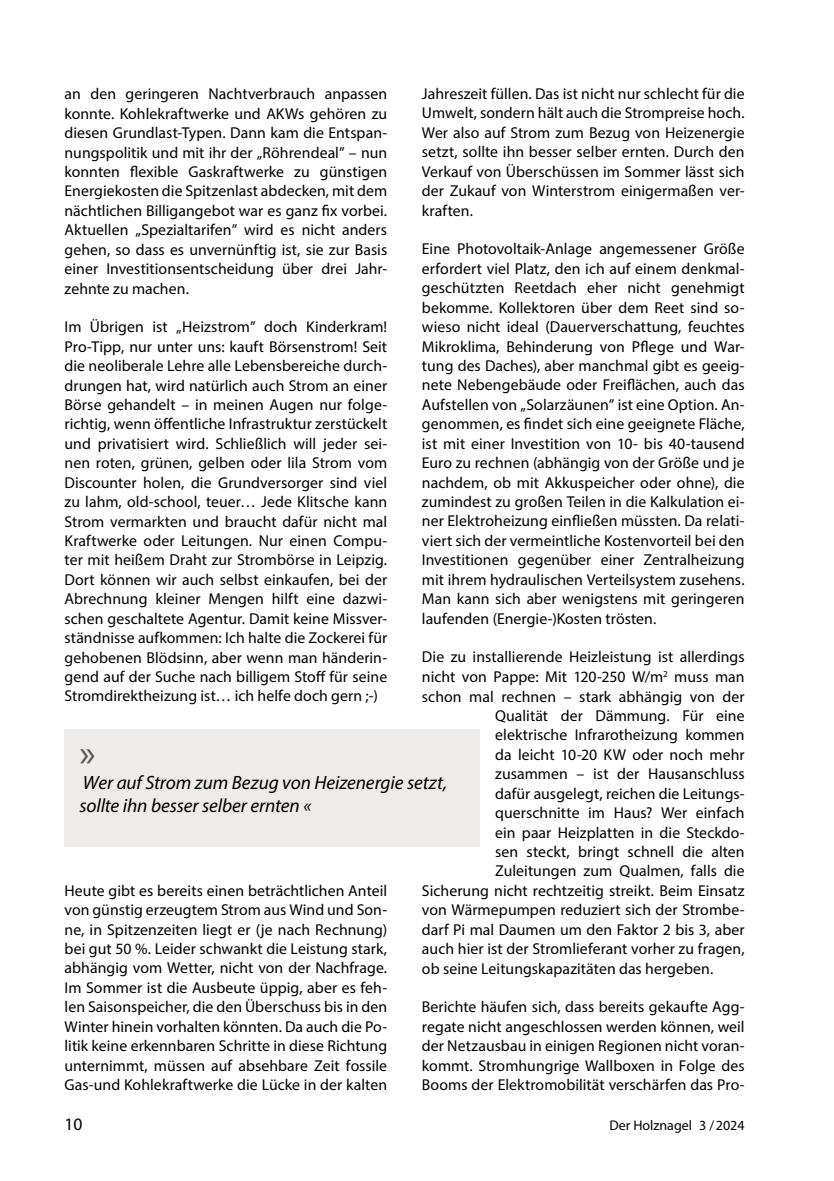
<style>
.page{position:relative;width:834px;height:1181px;background:#fff}
.page>*{position:absolute;margin:0;border:0;box-sizing:border-box;transform-origin:0 0}
.t1{font:38.5px "Myriad Pro";color:#575756}
.t2{font:italic 19.25px/23.1px "Myriad Pro";letter-spacing:-.005em;color:#000}
.t3{font:17.5px "Myriad Pro";color:#000}
.t4{font:15.75px/19.4px "Myriad Pro";letter-spacing:.005em;color:#000;text-align:justify}
.t5{font:14px "Myriad Pro";color:#000}
</style>
<div class="page">
<div style="left:64px;top:729px;width:416px;height:118px;background:#edeceb"></div>
<p class="t4" style="left:422px;top:84px;width:324px">Jahreszeit füllen. Das ist nicht nur schlecht für die Umwelt, sondern hält auch die Strompreise hoch.<br>Wer also auf Strom zum Bezug von Heizenergie setzt, sollte ihn besser selber ernten. Durch den Verkauf von Überschüssen im Sommer lässt sich der Zukauf von Winterstrom einigermaßen ver&shy;kraften.</p>
<p class="t4" style="left:422px;top:239px;width:324px">Eine Photovoltaik-Anlage angemessener Größe erfordert viel Platz, den ich auf einem denkmal&shy;geschützten Reetdach eher nicht genehmigt bekomme. Kollektoren über dem Reet sind so&shy;wieso nicht ideal (Dauerverschattung, feuchtes Mikroklima, Behinderung von Pflege und War&shy;tung des Daches), aber manchmal gibt es geeig&shy;nete Nebengebäude oder Freiflächen, auch das Aufstellen von „Solarzäunen” ist eine Option. An&shy;genommen, es findet sich eine geeignete Fläche, ist mit einer Investition von 10- bis 40-tausend Euro zu rechnen (abhängig von der Größe und je nachdem, ob mit Akkuspeicher oder ohne), die zumindest zu großen Teilen in die Kalkulation ei&shy;ner Elektroheizung einfließen müssten. Da relati&shy;viert sich der vermeintliche Kostenvorteil bei den Investitionen gegenüber einer Zentralheizung mit ihrem hydraulischen Verteilsystem zusehens.<br>Man kann sich aber wenigstens mit geringeren laufenden (Energie-)Kosten trösten.</p>
<p class="t4" style="left:422px;top:647px;width:324px">Die zu installierende Heizleistung ist allerdings</p>
<p class="t4" style="left:422px;top:666px;width:324px">nicht von Pappe: Mit 120-250 W/m<sup>2</sup> muss man</p>
<p class="t4" style="left:422px;top:686px;width:324px">schon mal rechnen – stark abhängig von der</p>
<p class="t4" style="left:495px;top:706px;width:251px">Qualität der Dämmung. Für eine</p>
<p class="t4" style="left:495px;top:725px;width:251px">elektrische Infrarotheizung kommen</p>
<p class="t4" style="left:495px;top:744px;width:251px">da leicht 10-20 KW oder noch mehr</p>
<p class="t4" style="left:495px;top:764px;width:251px">zusammen – ist der Hausanschluss</p>
<p class="t4" style="left:495px;top:783px;width:251px">dafür ausgelegt, reichen die Leitungs-</p>
<p class="t4" style="left:495px;top:803px;width:251px">querschnitte im Haus? Wer einfach</p>
<p class="t4" style="left:495px;top:822px;width:251px">ein paar Heizplatten in die Steckdo-</p>
<p class="t4" style="left:495px;top:842px;width:251px">sen steckt, bringt schnell die alten</p>
<p class="t4" style="left:495px;top:861px;width:251px">Zuleitungen zum Qualmen, falls die</p>
<p class="t4" style="left:422px;top:880px;width:324px">Sicherung nicht rechtzeitig streikt. Beim Einsatz</p>
<p class="t4" style="left:422px;top:900px;width:324px">von Wärmepumpen reduziert sich der Strombe-</p>
<p class="t4" style="left:422px;top:919px;width:324px">darf Pi mal Daumen um den Faktor 2 bis 3, aber</p>
<p class="t4" style="left:422px;top:939px;width:324px">auch hier ist der Stromlieferant vorher zu fragen,</p>
<p class="t4" style="left:422px;top:958px;width:293px">ob seine Leitungskapazitäten das hergeben.</p>
<p class="t4" style="left:422px;top:997px;width:324px">Berichte häufen sich, dass bereits gekaufte Agg&shy;regate nicht angeschlossen werden können, weil der Netzausbau in einigen Regionen nicht voran&shy;kommt. Stromhungrige Wallboxen in Folge des Booms der Elektromobilität verschärfen das Pro-</p>
<p class="t4" style="left:64px;top:84px;width:324px">an den geringeren Nachtverbrauch anpassen konnte. Kohlekraftwerke und AKWs gehören zu diesen Grundlast-Typen. Dann kam die Entspan&shy;nungspolitik und mit ihr der „Röhrendeal” – nun konnten flexible Gaskraftwerke zu günstigen Energiekosten die Spitzenlast abdecken, mit dem nächtlichen Billigangebot war es ganz fix vorbei.<br>Aktuellen „Spezialtarifen” wird es nicht anders gehen, so dass es unvernünftig ist, sie zur Basis einer Investitionsentscheidung über drei Jahr&shy;zehnte zu machen.</p>
<p class="t4" style="left:64px;top:317px;width:324px">Im Übrigen ist „Heizstrom” doch Kinderkram!<br>Pro-Tipp, nur unter uns: kauft Börsenstrom! Seit die neoliberale Lehre alle Lebensbereiche durch&shy;drungen hat, wird natürlich auch Strom an einer Börse gehandelt – in meinen Augen nur folge&shy;richtig, wenn öffentliche Infrastruktur zerstückelt und privatisiert wird. Schließlich will jeder sei&shy;nen roten, grünen, gelben oder lila Strom vom Discounter holen, die Grundversorger sind viel zu lahm, old-school, teuer… Jede Klitsche kann Strom vermarkten und braucht dafür nicht mal Kraftwerke oder Leitungen. Nur einen Compu&shy;ter mit heißem Draht zur Strombörse in Leipzig.<br>Dort können wir auch selbst einkaufen, bei der Abrechnung kleiner Mengen hilft eine dazwi&shy;schen geschaltete Agentur. Damit keine Missver&shy;ständnisse aufkommen: Ich halte die Zockerei für gehobenen Blödsinn, aber wenn man händerin&shy;gend auf der Suche nach billigem Stoff für seine Stromdirektheizung ist… ich helfe doch gern ;-)</p>
<h1 class="t1" style="left:79px;top:729px;width:18px">»</h1>
<p class="t2" style="left:79px;top:771px;width:369px">Wer auf Strom zum Bezug von Heizenergie setzt, sollte ihn besser selber ernten «</p>
<p class="t4" style="left:64px;top:880px;width:324px">Heute gibt es bereits einen beträchtlichen Anteil von günstig erzeugtem Strom aus Wind und Son&shy;ne, in Spitzenzeiten liegt er (je nach Rechnung) bei gut 50 %. Leider schwankt die Leistung stark, abhängig vom Wetter, nicht von der Nachfrage.<br>Im Sommer ist die Ausbeute üppig, aber es feh&shy;len Saisonspeicher, die den Überschuss bis in den Winter hinein vorhalten könnten. Da auch die Po&shy;litik keine erkennbaren Schritte in diese Richtung unternimmt, müssen auf absehbare Zeit fossile Gas-und Kohlekraftwerke die Lücke in der kalten</p>
<p class="t3" style="left:64px;top:1113px;width:19px">10</p>
<p class="t5" style="left:609px;top:1116px;width:137px">Der Holznagel 3 /2024</p>
</div>
